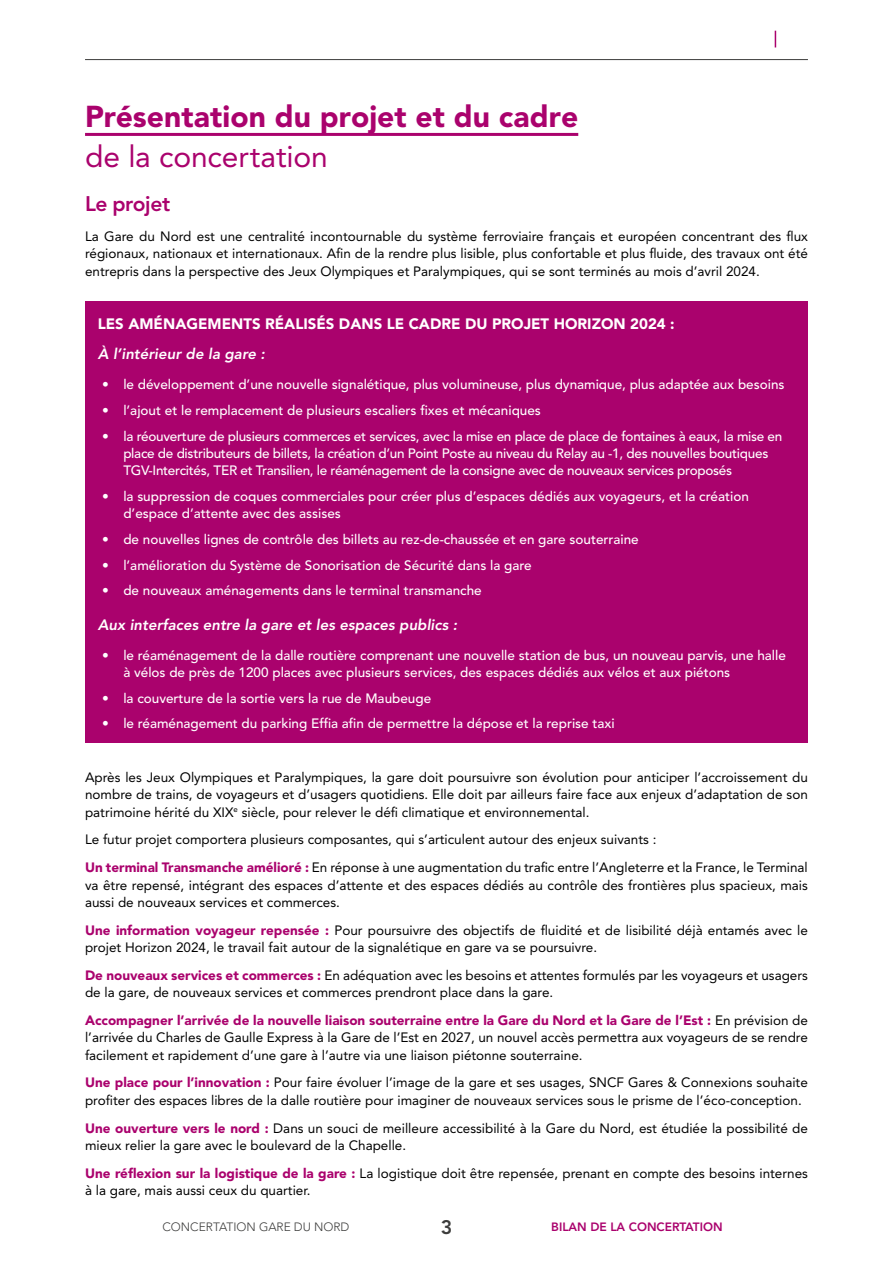
<style>
.page{position:relative;width:893px;height:1263px;background:#fff}
.page>*{position:absolute;margin:0;border:0;box-sizing:border-box;transform-origin:0 0}
.t1{font:900 30px/40.5px "Avenir LT Std";color:#aa026d}
.t2{font:800 21px "Avenir LT Std";letter-spacing:-.015em;color:#aa026d}
.t3{font:800 19.5px "Avenir LT Std";color:#3c3c3b}
.RDMO_-_H2{font:italic 800 15px "Avenir LT Std";color:#fff}
.RDMO_-_H1{font:900 15px "Avenir LT Std";color:#fff}
.Texte_courant{font:13.5px/17.2px "Avenir LT Std";color:#000}
.t4{font:500 13.5px/17.2px "Avenir LT Std";color:#fff}
.t5{font:500 13.5px/17.2px "Avenir LT Std";letter-spacing:-.02em;color:#fff}
.t6{font:300 12px "Avenir LT Std";color:#3c3c3b}
.t7{font:800 12px "Avenir LT Std";color:#aa026d}
.s1{font-weight:400}
.s2{font-weight:900;color:#aa026d}
</style>
<div class="page">
<svg style="left:775px;top:31px;width:1px;height:16px"></svg>
<hr style="left:85px;top:133px;width:493px;height:3px;background:#aa026d">
<div style="left:85px;top:301px;width:723px;height:42px;background:#aa026d"></div>
<div style="left:85px;top:337px;width:723px;height:36px;background:#aa026d"></div>
<div style="left:85px;top:368px;width:723px;height:35px;background:#aa026d"></div>
<div style="left:85px;top:394px;width:723px;height:35px;background:#aa026d"></div>
<div style="left:85px;top:420px;width:723px;height:69px;background:#aa026d"></div>
<div style="left:85px;top:480px;width:723px;height:52px;background:#aa026d"></div>
<div style="left:85px;top:523px;width:723px;height:35px;background:#aa026d"></div>
<div style="left:85px;top:549px;width:723px;height:35px;background:#aa026d"></div>
<div style="left:85px;top:575px;width:723px;height:34px;background:#aa026d"></div>
<div style="left:85px;top:608px;width:723px;height:36px;background:#aa026d"></div>
<div style="left:85px;top:639px;width:723px;height:52px;background:#aa026d"></div>
<div style="left:85px;top:682px;width:723px;height:35px;background:#aa026d"></div>
<div style="left:85px;top:708px;width:723px;height:34px;background:#aa026d"></div>
<hr style="left:85px;top:59px;width:723px;height:1px;background:#3c3c3b">
<h2 class="t1" style="left:85px;top:96px;width:495px">Présentation du projet et du cadre <span class="s1">de la concertation</span></h2>
<h3 class="t2" style="left:85px;top:191px;width:87px">Le projet</h3>
<p class="Texte_courant" style="left:85px;top:228px;width:724px;text-align:justify">La Gare du Nord est une centralité incontournable du système ferroviaire français et européen concentrant des flux régionaux, nationaux et internationaux. Afin de la rendre plus lisible, plus confortable et plus fluide, des travaux ont été entrepris dans la perspective des Jeux Olympiques et Paralympiques, qui se sont terminés au mois d’avril 2024.</p>
<p class="RDMO_-_H1" style="left:98px;top:315px;width:578px">LES AMÉNAGEMENTS RÉALISÉS DANS LE CADRE DU PROJET HORIZON 2024 :</p>
<p class="RDMO_-_H2" style="left:98px;top:345px;width:169px">À l’intérieur de la gare :</p>
<p class="t4" style="left:102px;top:376px;width:684px">• le développement d’une nouvelle signalétique, plus volumineuse, plus dynamique, plus adaptée aux besoins</p>
<p class="t4" style="left:102px;top:402px;width:440px">• l’ajout et le remplacement de plusieurs escaliers fixes et mécaniques</p>
<p class="t5" style="left:123px;top:428px;width:661px;text-indent:-21px">• la réouverture de plusieurs commerces et services, avec la mise en place de place de fontaines à eaux, la mise en place de distributeurs de billets, la création d’un Point Poste au niveau du Relay au -1, des nouvelles boutiques<br>TGV-Intercités, TER et Transilien, le réaménagement de la consigne avec de nouveaux services proposés</p>
<p class="t4" style="left:123px;top:488px;width:627px;text-indent:-21px">• la suppression de coques commerciales pour créer plus d’espaces dédiés aux voyageurs, et la création d’espace d’attente avec des assises</p>
<p class="t4" style="left:102px;top:531px;width:538px">• de nouvelles lignes de contrôle des billets au rez-de-chaussée et en gare souterraine</p>
<p class="t4" style="left:102px;top:557px;width:431px">• l’amélioration du Système de Sonorisation de Sécurité dans la gare</p>
<p class="t4" style="left:102px;top:582px;width:381px">• de nouveaux aménagements dans le terminal transmanche</p>
<p class="RDMO_-_H2" style="left:98px;top:616px;width:361px">Aux interfaces entre la gare et les espaces publics :</p>
<p class="t4" style="left:123px;top:647px;width:664px;text-indent:-21px">• le réaménagement de la dalle routière comprenant une nouvelle station de bus, un nouveau parvis, une halle à vélos de près de 1200 places avec plusieurs services, des espaces dédiés aux vélos et aux piétons</p>
<p class="t4" style="left:102px;top:690px;width:331px">• la couverture de la sortie vers la rue de Maubeuge</p>
<p class="t4" style="left:102px;top:715px;width:514px">• le réaménagement du parking Effia afin de permettre la dépose et la reprise taxi</p>
<p class="Texte_courant" style="left:85px;top:769px;width:724px;text-align:justify">Après les Jeux Olympiques et Paralympiques, la gare doit poursuivre son évolution pour anticiper l’accroissement du nombre de trains, de voyageurs et d’usagers quotidiens. Elle doit par ailleurs faire face aux enjeux d’adaptation de son patrimoine hérité du XIX<sup>e</sup> siècle, pour relever le défi climatique et environnemental.</p>
<p class="Texte_courant" style="left:85px;top:831px;width:573px">Le futur projet comportera plusieurs composantes, qui s’articulent autour des enjeux suivants :</p>
<p class="Texte_courant" style="left:85px;top:859px;width:724px;text-align:justify"><span class="s2">Un terminal Transmanche amélioré :</span> En réponse à une augmentation du trafic entre l’Angleterre et la France, le Terminal va être repensé, intégrant des espaces d’attente et des espaces dédiés au contrôle des frontières plus spacieux, mais aussi de nouveaux services et commerces.</p>
<p class="Texte_courant" style="left:85px;top:921px;width:724px"><span class="s2">Une information voyageur repensée :</span> Pour poursuivre des objectifs de fluidité et de lisibilité déjà entamés avec le projet Horizon 2024, le travail fait autour de la signalétique en gare va se poursuivre.</p>
<p class="Texte_courant" style="left:85px;top:967px;width:724px"><span class="s2">De nouveaux services et commerces :</span> En adéquation avec les besoins et attentes formulés par les voyageurs et usagers de la gare, de nouveaux services et commerces prendront place dans la gare.</p>
<p class="Texte_courant" style="left:85px;top:1012px;width:724px;text-align:justify"><span class="s2">Accompagner l’arrivée de la nouvelle liaison souterraine entre la Gare du Nord et la Gare de l’Est :</span> En prévision de l’arrivée du Charles de Gaulle Express à la Gare de l’Est en 2027, un nouvel accès permettra aux voyageurs de se rendre facilement et rapidement d’une gare à l’autre via une liaison piétonne souterraine.</p>
<p class="Texte_courant" style="left:85px;top:1074px;width:724px"><span class="s2">Une place pour l’innovation :</span> Pour faire évoluer l’image de la gare et ses usages, SNCF Gares &amp; Connexions souhaite profiter des espaces libres de la dalle routière pour imaginer de nouveaux services sous le prisme de l’éco-conception.</p>
<p class="Texte_courant" style="left:85px;top:1119px;width:724px"><span class="s2">Une ouverture vers le nord :</span> Dans un souci de meilleure accessibilité à la Gare du Nord, est étudiée la possibilité de mieux relier la gare avec le boulevard de la Chapelle.</p>
<p class="Texte_courant" style="left:85px;top:1164px;width:724px"><span class="s2">Une réflexion sur la logistique de la gare :</span> La logistique doit être repensée, prenant en compte des besoins internes à la gare, mais aussi ceux du quartier.</p>
<p class="t6" style="left:163px;top:1220px;width:188px">CONCERTATION GARE DU NORD</p>
<p class="t3" style="left:441px;top:1216px;width:13px">3</p>
<p class="t7" style="left:551px;top:1220px;width:173px">BILAN DE LA CONCERTATION</p>
</div>
